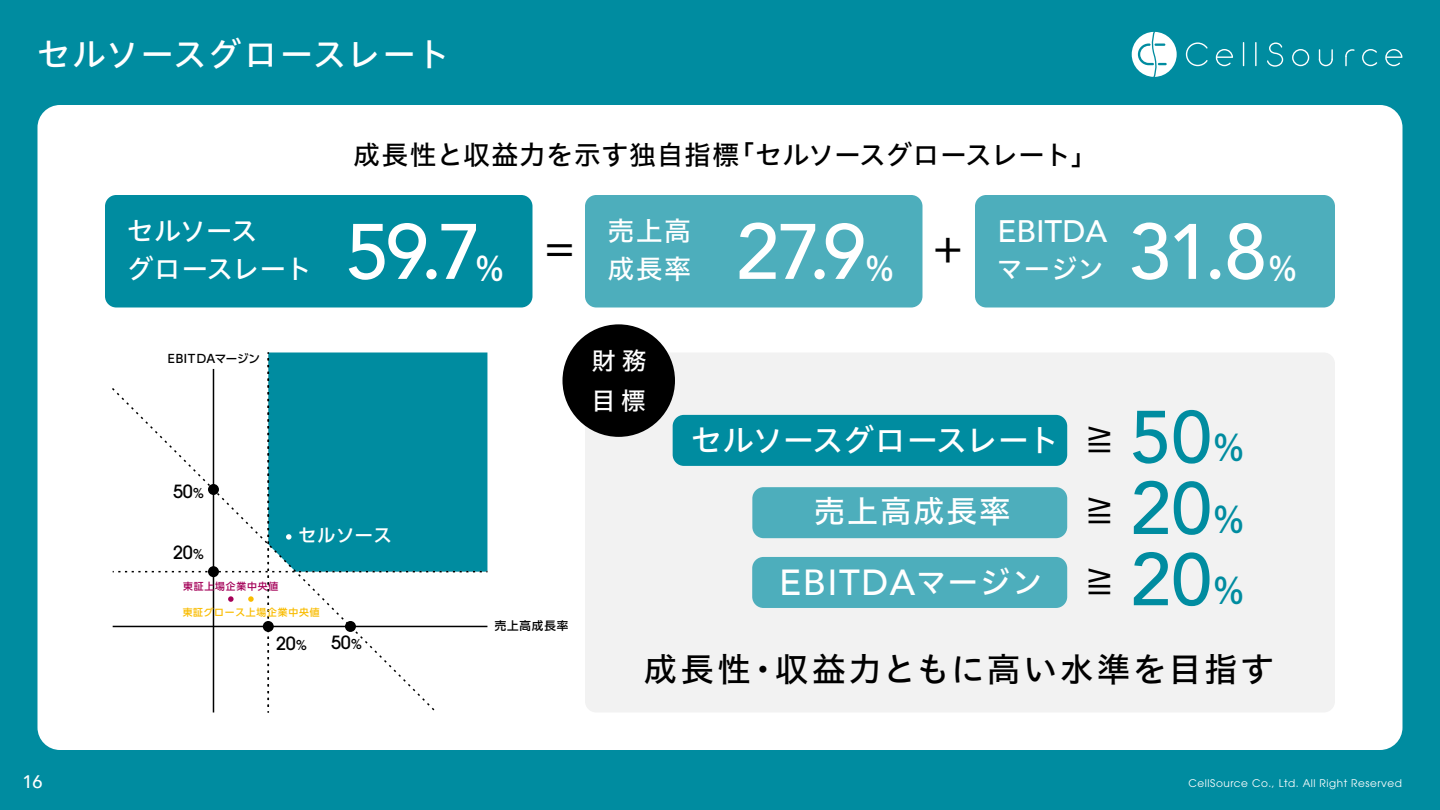
<style>
.page{position:relative;width:1440px;height:810px;background:#008ca0}
.page>*{position:absolute;margin:0;border:0;box-sizing:border-box;transform-origin:0 0}
.t1{font:500 77.62px "Avenir";color:#fff}
.t2{font:500 73.35px "Avenir";color:#008ca0}
.t3{font:45px "Hiragino UD Sans Std N W5";color:#000}
.t4{font:500 36.22px "Avenir";letter-spacing:.045em;color:#fff}
.t5{font:33.75px "Hiragino UD Sans Std N W5";letter-spacing:.075em;color:#000}
.t6{font:33.75px "Hiragino UD Sans Std N W5";letter-spacing:.025em;color:#fff}
.t7{font:31.5px "Hiragino UD Sans Std N W5";letter-spacing:-.025em;color:#fff}
.t8{font:31.5px "Hiragino UD Sans Std N W5";letter-spacing:.005em;color:#fff}
.t9{font:500 31.05px "Avenir";color:#fff}
.t10{font:27px "Hiragino UD Sans Std N W5";letter-spacing:.015em;color:#000}
.t11{font:27px/38.2px "Hiragino UD Sans Std N W5";letter-spacing:-.025em;color:#fff}
.t12{font:27px/38.2px "Hiragino UD Sans Std N W5";letter-spacing:.01em;color:#fff}
.t13{font:24.75px/40.5px "Hiragino UD Sans Std N W5";color:#fff}
.t14{font:500 18.08px "ITC Avant Garde Pro";letter-spacing:-.01em;color:#000}
.t15{font:500 18.08px "UD Shin Go Pro";letter-spacing:.045em;color:#fff}
.t16{font:500 18.08px "Avenir";color:#fff}
.t17{font:500 11.48px "UD Shin Go Pro";letter-spacing:.04em;color:#000}
.t18{font:500 11.48px "UD Shin Go Pro";letter-spacing:.07em;color:#000}
.t19{font:10.5px "ITC Avant Garde Pro";letter-spacing:.05em;color:#fff}
.t20{font:500 9.9px "UD Shin Go Pro";letter-spacing:.08em;color:#f9bc00}
.t21{font:500 9.9px "UD Shin Go Pro";letter-spacing:.08em;color:#a40058}
.s1{font-family:"Hiragino UD Sans F Std W5"}
.s2{font-size:13.58px}
.s3{font-size:39.38px;color:#000}
.s4{font-family:"Avenir";font-weight:500;font-size:73.35px;color:#008ca0}
.s5{font-size:36.45px;color:#008ca0}
.s6{font-family:"Hiragino UD Sans Std N W5";font-weight:400;font-size:39.38px;color:#000}
.s7{font-family:"Hiragino UD Sans Std N W5";font-weight:400;font-size:36.45px}
.s8{font-family:"Hiragino UD Sans Std N W5";font-weight:400;font-size:31.5px}
.s9{font-size:73.35px;color:#008ca0}
.s10{font-family:"Hiragino UD Sans Std N W5";font-weight:400;font-size:36.45px;color:#008ca0}
</style>
<div class="page">
<div style="left:38px;top:105px;width:1364px;height:645px;background:#fff;border-radius:22px"></div>
<svg style="left:1186px;top:42px;width:22px;height:24px"></svg>
<svg style="left:1243px;top:42px;width:1px;height:24px"></svg>
<hr style="left:1255px;top:42px;width:2px;height:24px;background:#fff">
<svg style="left:1292px;top:49px;width:17px;height:17px"></svg>
<svg style="left:1267px;top:42px;width:16px;height:25px"></svg>
<svg style="left:1362px;top:49px;width:15px;height:17px"></svg>
<svg style="left:1216px;top:49px;width:17px;height:17px"></svg>
<svg style="left:1385px;top:49px;width:18px;height:17px"></svg>
<svg style="left:1319px;top:49px;width:14px;height:17px"></svg>
<svg style="left:1345px;top:49px;width:10px;height:17px"></svg>
<svg style="left:1132px;top:32px;width:45px;height:45px"></svg>
<svg style="left:113px;top:352px;width:374px;height:360px"></svg>
<div style="left:585px;top:352px;width:750px;height:360px;background:#f2f2f2;border-radius:11px"></div>
<div style="left:105px;top:195px;width:427px;height:113px;background:#008ca0;border-radius:11px"></div>
<div style="left:975px;top:195px;width:360px;height:113px;background:#4daebc;border-radius:11px"></div>
<div style="left:673px;top:415px;width:394px;height:51px;background:#008ca0;border-radius:11px"></div>
<div style="left:752px;top:487px;width:315px;height:51px;background:#4daebc;border-radius:11px"></div>
<div style="left:752px;top:557px;width:315px;height:51px;background:#4daebc;border-radius:11px"></div>
<div style="left:562px;top:324px;width:113px;height:113px;background:#000;border-radius:50%"></div>
<div style="left:585px;top:195px;width:337px;height:113px;background:#4daebc;border-radius:11px"></div>
<h3 class="t6" style="left:37px;top:29px;width:415px">セルソースグロースレート</h3>
<h3 class="t11" style="left:126px;top:210px;width:187px">セルソース<br>グロースレート</h3>
<h3 class="t10" style="left:353px;top:134px;width:746px">成長性と収益力を示す独自指標<span class="s1">「</span>セルソースグロースレート<span class="s1">」</span></h3>
<h1 class="t1" style="left:346px;top:185px;width:137px">59.7</h1>
<h3 class="t6" style="left:473px;top:243px;width:35px">％</h3>
<h3 class="t12" style="left:608px;top:210px;width:85px">売上高成長率</h3>
<h1 class="t1" style="left:736px;top:185px;width:132px">27.9</h1>
<h3 class="t9" style="left:998px;top:204px;width:111px">EBITDA</h3>
<h3 class="t3" style="left:537px;top:216px;width:46px">＝</h3>
<h3 class="t12" style="left:926px;top:248px;width:180px"><sup>＋</sup> マージン</h3>
<h3 class="t6" style="left:863px;top:243px;width:35px">％</h3>
<h1 class="t1" style="left:1128px;top:185px;width:141px">31.8</h1>
<h3 class="t6" style="left:1266px;top:243px;width:35px">％</h3>
<p class="t17" style="left:168px;top:349px;width:94px">EBITDAマージン</p>
<h3 class="t14" style="left:173px;top:480px;width:33px">50<span class="s2">%</span></h3>
<h3 class="t14" style="left:173px;top:541px;width:33px">20<span class="s2">%</span></h3>
<p class="t21" style="left:183px;top:578px;width:97px">東証上場企業中央値</p>
<h3 class="t15" style="left:298px;top:520px;width:95px">セルソース</h3>
<p class="t20" style="left:183px;top:604px;width:138px">東証グロース上場企業中央値</p>
<h3 class="t14" style="left:276px;top:632px;width:33px">20<span class="s2">%</span></h3>
<h3 class="t14" style="left:331px;top:631px;width:33px">50<span class="s2">%</span></h3>
<p class="t18" style="left:495px;top:617px;width:75px">売上高成長率</p>
<h3 class="t13" style="left:591px;top:339px;width:57px">財務目標</h3>
<h3 class="t7" style="left:691px;top:416px;width:557px">セルソースグロースレート <span class="s3">≧</span> <span class="s4">50</span><span class="s5">％</span></h3>
<h3 class="t8" style="left:814px;top:487px;width:198px">売上高成長率</h3>
<h2 class="t2" style="left:1080px;top:445px;width:169px"><span class="s6">≧</span> 20<span class="s7">％</span></h2>
<h3 class="t4" style="left:779px;top:551px;width:469px">EBITDA<span class="s8">マージン</span> <span class="s6">≧</span> <span class="s9">20</span><span class="s10">％</span></h3>
<h3 class="t5" style="left:643px;top:643px;width:632px">成長性<span class="s1">・</span>収益力ともに高い水準を目指す</h3>
<h3 class="t16" style="left:22px;top:766px;width:22px">16</h3>
<p class="t19" style="left:1188px;top:777px;width:215px">CellSource Co., Ltd. All Right Reserved</p>
</div>
